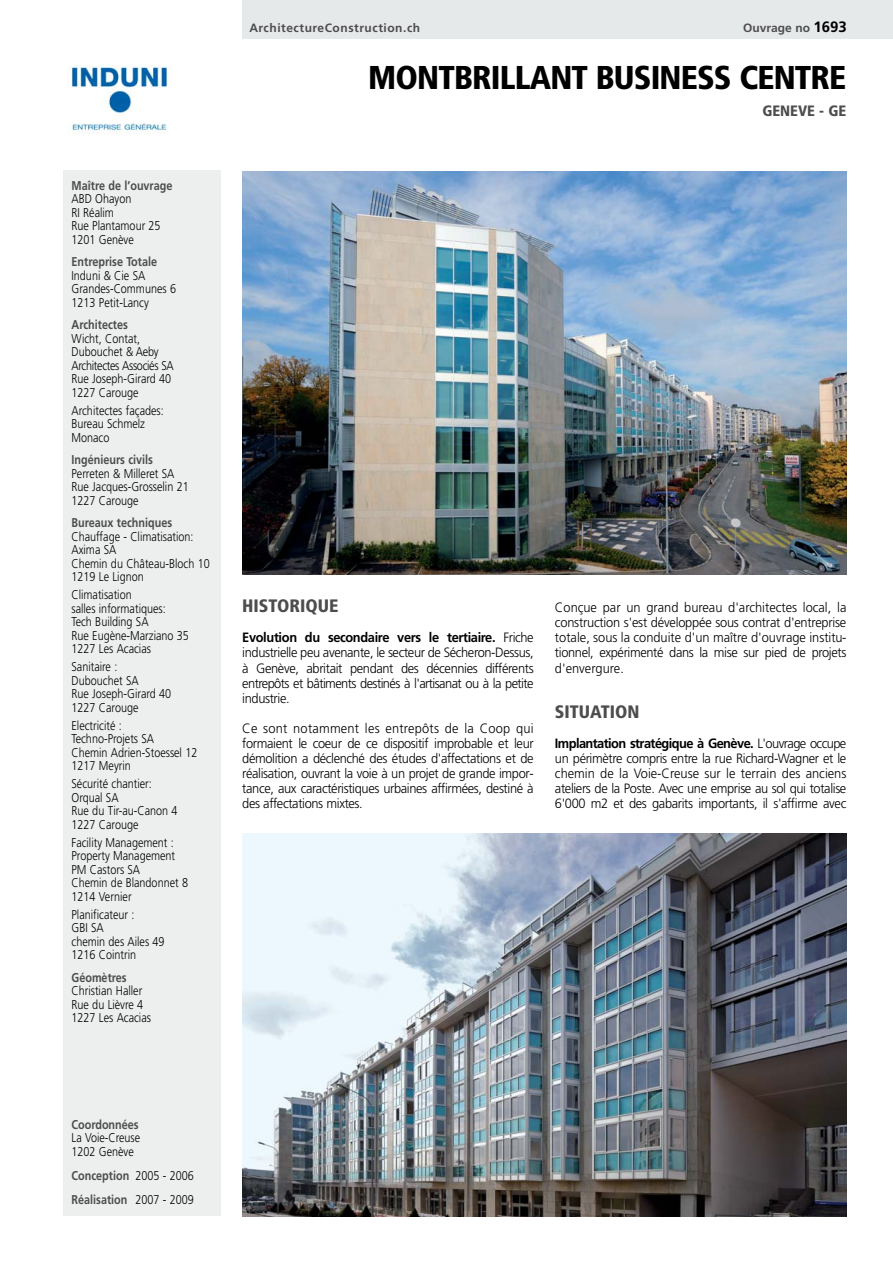
<style>
.page{position:relative;width:893px;height:1263px;background:#fff}
.page>*{position:absolute;margin:0;border:0;box-sizing:border-box;transform-origin:0 0}
.t1{font:900 condensed 33px "Frutiger";letter-spacing:-.025em;color:#000}
.t2{font:900 condensed 18px "Frutiger";color:#4d4d4d}
.t3{font:900 condensed 15px "Frutiger";color:#4d4d4d}
.t4{font:300 13.5px/15.1px "Frutiger";letter-spacing:-.03em;color:#000;text-align:justify;scale:.95 1}
.t5{font:300 12.75px/13.5px "Frutiger";color:#000;scale:.85 1}
.t6{font:700 12.75px/24px "Frutiger";color:#4d4d4d;scale:.85 1}
.t7{font:700 12px "Frutiger";letter-spacing:.045em;color:#4d4d4d}
.t8{font:700 12px "Frutiger";color:#4d4d4d}
.s1{font-size:15px;color:#000}
.s2{font-weight:700}
.s3{font-weight:300;color:#000}
</style>
<div class="page">
<div style="left:63px;top:170px;width:158px;height:1046px;background:#edefef"></div>
<img style="left:242px;top:171px;width:604px;height:404px">
<img style="left:70px;top:65px;width:98px;height:68px">
<div style="left:242px;top:0;width:650px;height:38px;background:#e6e9ea"></div>
<img style="left:242px;top:833px;width:604px;height:383px">
<p class="t6" style="left:71px;top:174px;width:120px">Maître de l’ouvrage</p>
<p class="t5" style="left:71px;top:193px;width:106px">ABD Ohayon<br>RI Réalim<br>Rue Plantamour 25<br>1201 Genève</p>
<p class="t6" style="left:71px;top:251px;width:102px">Entreprise Totale</p>
<p class="t5" style="left:71px;top:270px;width:124px">Induni &amp; Cie SA<br>Grandes-Communes 6<br>1213 Petit-Lancy</p>
<p class="t6" style="left:71px;top:314px;width:68px">Architectes</p>
<p class="t5" style="left:71px;top:333px;width:122px">Wicht, Contat,<br>Dubouchet &amp; Aeby<br>Architectes Associés SA<br>Rue Joseph-Girard 40<br>1227 Carouge</p>
<p class="t5" style="left:71px;top:405px;width:110px">Architectes façades:<br>Bureau Schmelz<br>Monaco</p>
<p class="t6" style="left:71px;top:449px;width:97px">Ingénieurs civils</p>
<p class="t5" style="left:71px;top:468px;width:139px">Perreten &amp; Milleret SA<br>Rue Jacques-Grosselin 21<br>1227 Carouge</p>
<p class="t6" style="left:71px;top:512px;width:120px">Bureaux techniques</p>
<p class="t5" style="left:71px;top:531px;width:164px">Chauffage - Climatisation:<br>Axima SA<br>Chemin du Château-Bloch 10<br>1219 Le Lignon</p>
<p class="t5" style="left:71px;top:589px;width:140px">Climatisation<br>salles informatiques:<br>Tech Building SA<br>Rue Eugène-Marziano 35<br>1227 Les Acacias</p>
<p class="t5" style="left:71px;top:661px;width:119px">Sanitaire :<br>Dubouchet SA<br>Rue Joseph-Girard 40<br>1227 Carouge</p>
<p class="t5" style="left:71px;top:720px;width:150px">Electricité :<br>Techno-Projets SA<br>Chemin Adrien-Stoessel 12<br>1217 Meyrin</p>
<p class="t5" style="left:71px;top:778px;width:126px">Sécurité chantier:<br>Orqual SA<br>Rue du Tir-au-Canon 4<br>1227 Carouge</p>
<p class="t5" style="left:71px;top:837px;width:139px">Facility Management :<br>Property Management<br>PM Castors SA<br>Chemin de Blandonnet 8<br>1214 Vernier</p>
<p class="t5" style="left:71px;top:909px;width:111px">Planificateur :<br>GBI SA<br>chemin des Ailes 49<br>1216 Cointrin</p>
<p class="t6" style="left:71px;top:966px;width:66px">Géomètres</p>
<p class="t5" style="left:71px;top:985px;width:95px">Christian Haller<br>Rue du Lièvre 4<br>1227 Les Acacias</p>
<p class="t7" style="left:249px;top:23px;width:172px">ArchitectureConstruction.ch</p>
<p class="t8" style="left:743px;top:23px;width:105px">Ouvrage no <span class="s1">1693</span></p>
<h1 class="t1" style="left:368px;top:65px;width:479px">MONTBRILLANT BUSINESS CENTRE</h1>
<p class="t3" style="left:762px;top:105px;width:85px">GENEVE - GE</p>
<h2 class="t2" style="left:242px;top:599px;width:98px">HISTORIQUE</h2>
<p class="t4" style="left:242px;top:631px;width:308px"><span class="s2">Evolution du secondaire vers le tertiaire.</span> Friche industrielle peu avenante, le secteur de Sécheron-Dessus, à Genève, abritait pendant des décennies différents entrepôts et bâtiments destinés à l'artisanat ou à la petite industrie.</p>
<p class="t4" style="left:242px;top:722px;width:308px">Ce sont notamment les entrepôts de la Coop qui formaient le coeur de ce dispositif improbable et leur démolition a déclenché des études d'affectations et de réalisation, ouvrant la voie à un projet de grande impor&shy;tance, aux caractéristiques urbaines affirmées, destiné à des affectations mixtes.</p>
<p class="t4" style="left:555px;top:601px;width:308px">Conçue par un grand bureau d'architectes local, la construction s'est développée sous contrat d'entreprise totale, sous la conduite d'un maître d'ouvrage institu&shy;tionnel, expérimenté dans la mise sur pied de projets d'envergure.</p>
<h2 class="t2" style="left:555px;top:704px;width:86px">SITUATION</h2>
<p class="t4" style="left:555px;top:737px;width:308px"><span class="s2">Implantation stratégique à Genève.</span> L'ouvrage occupe un périmètre compris entre la rue Richard-Wagner et le chemin de la Voie-Creuse sur le terrain des anciens ateliers de la Poste. Avec une emprise au sol qui totalise 6'000 m2 et des gabarits importants, il s'affirme avec</p>
<p class="t6" style="left:71px;top:1113px;width:81px">Coordonnées</p>
<p class="t5" style="left:71px;top:1132px;width:82px">La Voie-Creuse<br>1202 Genève</p>
<p class="t6" style="left:71px;top:1164px;width:145px">Conception <span class="s3">2005 - 2006<br></span>Réalisation <span class="s3">2007 - 2009</span></p>
</div>
